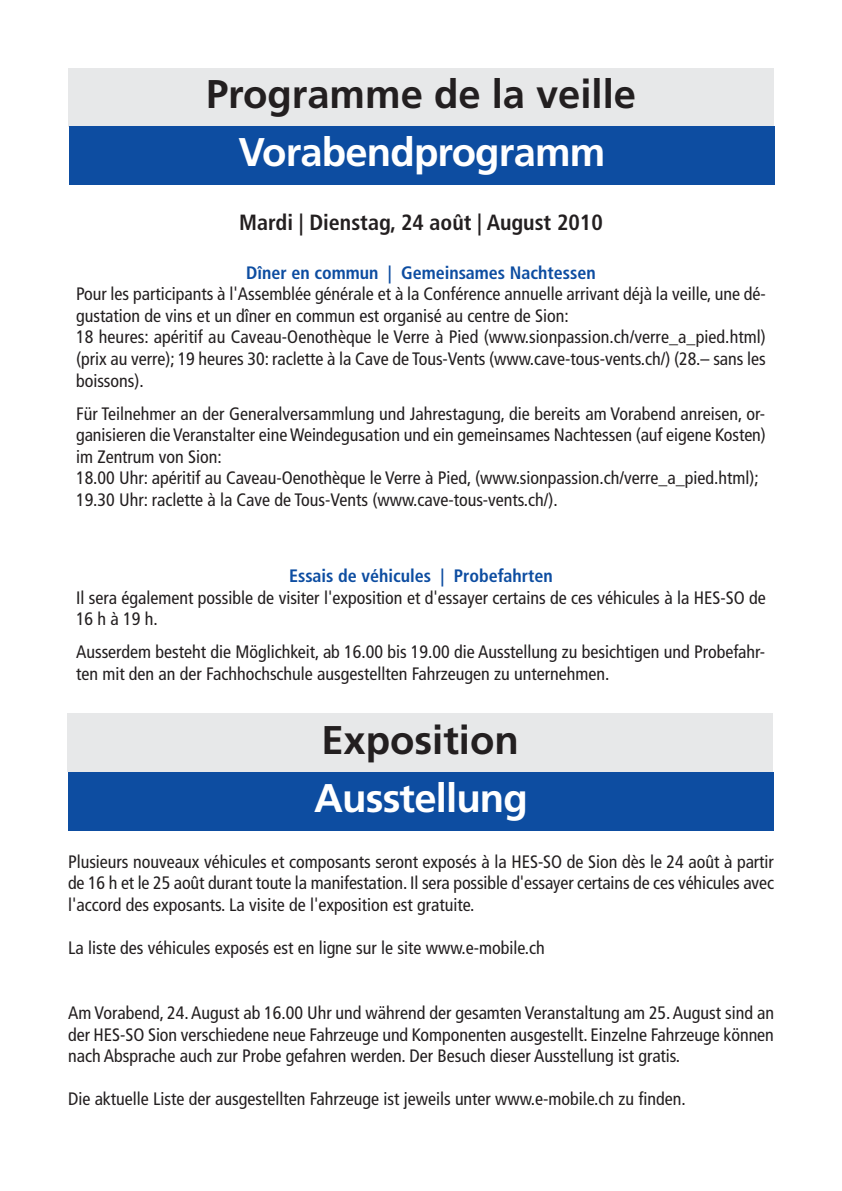
<style>
.page{position:relative;width:842px;height:1191px;background:#fff}
.page>*{position:absolute;margin:0;border:0;box-sizing:border-box;transform-origin:0 0}
.t1{font:700 40px "Frutiger";color:#231f20}
.t2{font:700 40px "Frutiger";letter-spacing:-.02em;color:#fff}
.t3{font:700 condensed 22px "Frutiger";color:#231f20}
.t4{font:condensed 18px/21.6px "Frutiger";color:#231f20}
.t5{font:700 condensed 18px "Frutiger";color:#0d4da1}
</style>
<div class="page">
<div style="left:68px;top:68px;width:706px;height:58px;background:#e7e8e9"></div>
<div style="left:69px;top:126px;width:706px;height:58px;background:#0d4da1"></div>
<div style="left:67px;top:714px;width:706px;height:58px;background:#e7e8e9"></div>
<div style="left:68px;top:772px;width:706px;height:58px;background:#0d4da1"></div>
<h1 class="t1" style="left:206px;top:78px;width:431px">Programme de la veille</h1>
<h1 class="t2" style="left:238px;top:136px;width:368px">Vorabendprogramm</h1>
<p class="t3" style="left:239px;top:213px;width:365px">Mardi | Dienstag, 24 août | August 2010</p>
<p class="t5" style="left:246px;top:265px;width:351px">Dîner en commun | Gemeinsames Nachtessen</p>
<p class="t4" style="left:76px;top:284px;width:691px">Pour les participants à l'Assemblée générale et à la Conférence annuelle arrivant déjà la veille, une dé&shy;gustation de vins et un dîner en commun est organisé au centre de Sion:<br>18 heures: apéritif au Caveau-Oenothèque le Verre à Pied (www.sionpassion.ch/verre_a_pied.html) (prix au verre); 19 heures 30: raclette à la Cave de Tous-Vents (www.cave-tous-vents.ch/) (28.– sans les boissons).</p>
<p class="t4" style="left:76px;top:404px;width:691px">Für Teilnehmer an der Generalversammlung und Jahrestagung, die bereits am Vorabend anreisen, or&shy;ganisieren die Veranstalter eineWeindegusation und ein gemeinsames Nachtessen (auf eigene Kosten) im Zentrum von Sion:<br>18.00 Uhr: apéritif au Caveau-Oenothèque le Verre à Pied, (www.sionpassion.ch/verre_a_pied.html); 19.30 Uhr: raclette à la Cave de Tous-Vents (www.cave-tous-vents.ch/).</p>
<p class="t5" style="left:289px;top:568px;width:265px">Essais de véhicules | Probefahrten</p>
<p class="t4" style="left:76px;top:588px;width:691px">Il sera également possible de visiter l'exposition et d'essayer certains de ces véhicules à la HES-SO de<br>16hà19h.</p>
<p class="t4" style="left:76px;top:642px;width:691px">Ausserdem besteht die Möglichkeit, ab 16.00 bis 19.00 die Ausstellung zu besichtigen und Probefahr&shy;ten mit den an der Fachhochschule ausgestellten Fahrzeugen zu unternehmen.</p>
<h1 class="t1" style="left:321px;top:723px;width:199px">Exposition</h1>
<h1 class="t2" style="left:314px;top:782px;width:215px">Ausstellung</h1>
<p class="t4" style="left:68px;top:852px;width:707px;text-align:justify">Plusieurs nouveaux véhicules et composants seront exposés à la HES-SO de Sion dès le 24 août à partir de 16 h et le 25 août durant toute la manifestation. Il sera possible d'essayer certains de ces véhicules avec l'accord des exposants. La visite de l'exposition est gratuite.</p>
<p class="t4" style="left:68px;top:938px;width:478px">La liste des véhicules exposés est en ligne sur le site www.e-mobile.ch</p>
<p class="t4" style="left:68px;top:1003px;width:707px;text-align:justify">Am Vorabend, 24.August ab 16.00 Uhr und während der gesamten Veranstaltung am 25.August sind an der HES-SO Sion verschiedene neue Fahrzeuge und Komponenten ausgestellt. Einzelne Fahrzeuge können nach Absprache auch zur Probe gefahren werden. Der Besuch dieser Ausstellung ist gratis.</p>
<p class="t4" style="left:68px;top:1089px;width:619px">Die aktuelle Liste der ausgestellten Fahrzeuge ist jeweils unter www.e-mobile.ch zu finden.</p>
</div>
